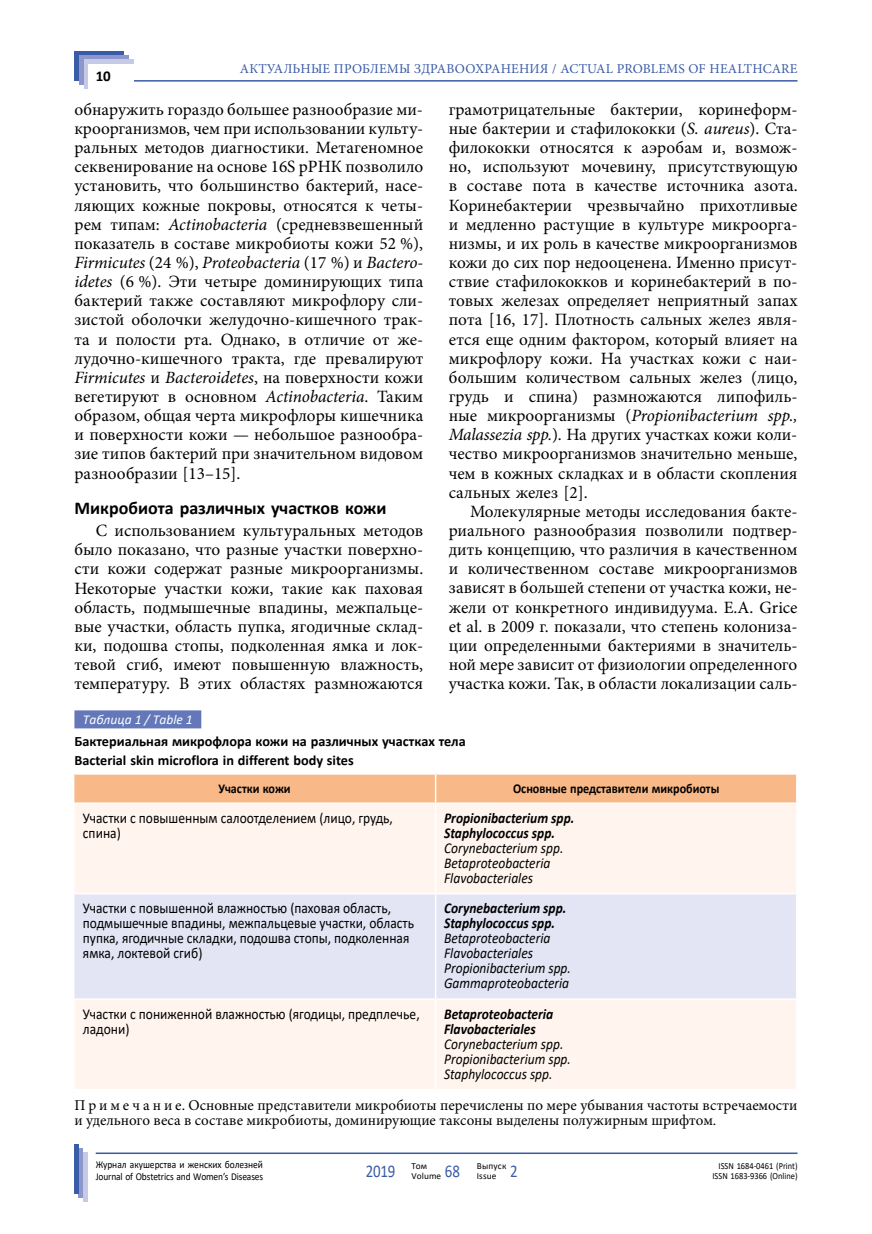
<style>
.page{position:relative;width:872px;height:1234px;background:#fff}
.page>*{position:absolute;margin:0;border:0;box-sizing:border-box;transform-origin:0 0}
.t1{font:700 18px "Calibri";color:#000}
.t2{font:17.25px/19.2px "Minion Pro";color:#000;text-align:justify}
.t3{font:15px/15px "Calibri";color:#000;scale:.9 1}
.t4{font:italic 15px/15px "Calibri";color:#000;scale:.9 1}
.t5{font:15px/15px "Minion Pro";color:#000}
.t6{font:italic 700 15px/15px "Calibri";color:#000;scale:.9 1}
.t7{font:700 15px "Calibri";color:#000}
.t8{font:700 14.25px/18.5px "Calibri";color:#000}
.t9{font:13.5px "Minion Pro";letter-spacing:.01em;color:#3a5ba7}
.t10{font:700 13.5px "Calibri";color:#000;scale:.9 1}
.t11{font:italic 13.5px "Calibri";color:#fff}
.t12{font:10.5px/11.2px "Calibri";letter-spacing:-.01em;color:#000;scale:.9 1}
.t13{font:9.3px/10.5px "Calibri";color:#000;text-align:right;scale:.9 1}
.t14{font:9.3px/10.5px "Calibri";color:#000}
.s1{font-style:italic}
</style>
<div class="page">
<hr style="left:96px;top:1152px;width:701px;height:1px;background:#3a5ba7">
<hr style="left:83px;top:1151px;width:4px;height:50px;background:#c7cae7">
<hr style="left:79px;top:1147px;width:4px;height:50px;background:#8c97cc">
<div style="left:74px;top:1143px;width:5px;height:50px;background:#3a5ba7"></div>
<div style="left:74px;top:51px;width:50px;height:30px;background:#3a5ba7"></div>
<div style="left:79px;top:55px;width:50px;height:30px;background:#8c97cc"></div>
<div style="left:84px;top:59px;width:50px;height:30px;background:#c7cae7"></div>
<div style="left:88px;top:64px;width:50px;height:30px;background:#fff"></div>
<hr style="left:134px;top:80px;width:663px;height:2px;background:#3a5ba7">
<div style="left:74px;top:710px;width:127px;height:18px;background:#6377b9"></div>
<div style="left:75px;top:804px;width:721px;height:284px;background:#fff5ee"></div>
<div style="left:74px;top:894px;width:722px;height:104px;background:#e3e4f4"></div>
<hr style="left:435px;top:803px;width:1px;height:89px;background:#fff">
<hr style="left:74px;top:892px;width:361px;height:2px;background:#fff">
<hr style="left:435px;top:892px;width:362px;height:2px;background:#fff">
<hr style="left:435px;top:894px;width:1px;height:104px;background:#fff">
<hr style="left:74px;top:998px;width:361px;height:1px;background:#fff">
<hr style="left:435px;top:998px;width:362px;height:1px;background:#fff">
<hr style="left:435px;top:999px;width:1px;height:89px;background:#fff">
<div style="left:74px;top:774px;width:723px;height:28px;background:#f8b887"></div>
<p class="t9" style="left:240px;top:60px;width:559px">актуальные проблемы здравоохранения / ACTUAL PROBLEMS OF HEALTHCARE</p>
<p class="t7" style="left:96px;top:66px;width:17px">10</p>
<p class="t2" style="left:74px;top:100px;width:350px">обнаружить гораздо большее разнообразие ми&shy;кроорганизмов, чем при использовании культу&shy;ральных методов диагностики. Метагеномное секвенирование на основе 16S рРНК</p>
<p class="t2" style="left:449px;top:100px;width:350px">грамотрицательные бактерии, коринеформ&shy;ные бактерии и стафилококки (<span class="s1">S. аureus</span>). Ста&shy;филококки относятся к аэробам и, возмож&shy;но, используют мочевину, присутствующую в составе пота в качестве источника азота.<br>Коринебактерии чрезвычайно прихотливые и медленно растущие в культуре микроорга&shy;низмы, и их роль в качестве микроорганизмов кожи до сих пор недооценена. Именно присут&shy;ствие стафилококков и коринебактерий в по&shy;товых железах определяет неприятный запах пота [16, 17]. Плотность сальных желез явля&shy;ется еще одним фактором, который влияет на микрофлору кожи. На участках кожи с наи&shy;большим количеством сальных желез (лицо, грудь и спина) размножаются липофиль&shy;ные микроорганизмы (<span class="s1">Propionibacterium spp., Malassezia spp.</span>). На других участках кожи коли&shy;чество микроорганизмов значительно меньше, чем в кожных складках и в области скопления сальных желез [2].</p>
<p class="t2" style="left:449px;top:501px;width:350px;text-indent:21px">Молекулярные методы исследования бакте&shy;риального разнообразия позволили подтвер&shy;дить концепцию, что различия в качественном и количественном составе микроорганизмов зависят в большей степени от участка кожи, не&shy;жели от конкретного индивидуума. E.A. Grice et al. в 2009 г. показали, что степень колониза&shy;ции определенными бактериями в значитель&shy;ной мере зависит от физиологии определенного участка кожи. Так, в области локализации саль-</p>
<p class="t2" style="left:74px;top:157px;width:350px;text-indent:271px">позволило установить, что большинство бактерий, насе&shy;ляющих кожные покровы, относятся к четы&shy;рем типам: <span class="s1">Actinobacteria</span> (средневзвешенный показатель в составе микробиоты кожи 52 %), <span class="s1">Firmicutes</span> (24 %), <span class="s1">Proteobacteria</span> (17 %) и <span class="s1">Bactero&shy;idetes</span> (6 %). Эти четыре доминирующих типа бактерий также составляют микрофлору сли&shy;зистой оболочки желудочно-кишечного трак&shy;та и полости рта. Однако, в отличие от же&shy;лудочно-кишечного тракта, где превалируют <span class="s1">Firmicutes</span> и <span class="s1">Bacteroidetes</span>, на поверхности кожи вегетируют в основном <span class="s1">Actinobacteria</span>. Таким образом, общая черта микрофлоры кишечника и поверхности кожи — небольшое разнообра&shy;зие типов бактерий при значительном видовом разнообразии [13–15].</p>
<p class="t1" style="left:74px;top:495px;width:313px">Микробиота различных участков кожи</p>
<p class="t2" style="left:74px;top:521px;width:350px;text-indent:21px">С использованием культуральных методов было показано, что разные участки поверхно&shy;сти кожи содержат разные микроорганизмы.<br>Некоторые участки кожи, такие как паховая область, подмышечные впадины, межпальце&shy;вые участки, область пупка, ягодичные склад&shy;ки, подошва стопы, подколенная ямка и лок&shy;тевой сгиб, имеют повышенную влажность, температуру. В этих областях размножаются</p>
<p class="t11" style="left:83px;top:709px;width:111px">Таблица 1 / Table 1</p>
<p class="t8" style="left:74px;top:731px;width:393px">Бактериальная микрофлора кожи на различных участках тела<br>Bacterial skin microflora in different body sites</p>
<p class="t10" style="left:218px;top:778px;width:82px">Участки кожи</p>
<p class="t10" style="left:513px;top:778px;width:231px">Основные представители микробиоты</p>
<p class="t3" style="left:83px;top:810px;width:346px">Участки с повышенным салоотделением (лицо, грудь, спина)</p>
<p class="t6" style="left:444px;top:809px;width:146px">Propionibacterium spp.<br>Staphylococcus spp.</p>
<p class="t4" style="left:444px;top:839px;width:134px">Corynebacterium spp.<br>Betaproteobacteria<br>Flavobacteriales</p>
<p class="t3" style="left:83px;top:900px;width:369px">Участки с повышенной влажностью (паховая область, подмышечные впадины, межпальцевые участки, область пупка, ягодичные складки, подошва стопы, подколенная ямка, локтевой сгиб)</p>
<p class="t6" style="left:444px;top:900px;width:137px">Corynebacterium spp.<br>Staphylococcus spp.</p>
<p class="t4" style="left:444px;top:930px;width:142px">Betaproteobacteria<br>Flavobacteriales<br>Propionibacterium spp.<br>Gammaproteobacteria</p>
<p class="t3" style="left:83px;top:1005px;width:376px">Участки с пониженной влажностью (ягодицы, предплечье, ладони)</p>
<p class="t6" style="left:444px;top:1005px;width:123px">Betaproteobacteria<br>Flavobacteriales</p>
<p class="t4" style="left:444px;top:1035px;width:142px">Corynebacterium spp.<br>Propionibacterium spp.<br>Staphylococcus spp.</p>
<p class="t5" style="left:74px;top:1097px;width:724px">П р и м е ч а н и е. Основные представители микробиоты перечислены по мере убывания частоты встречаемости и удельного веса в составе микробиоты, доминирующие таксоны выделены полужирным шрифтом.</p>
<p class="t12" style="left:96px;top:1158px;width:188px">Журнал акушерства и женских болезней<br>Journal of Obstetrics and Women’s Diseases</p>
<p class="t14" style="left:411px;top:1159px;width:17px">Том</p>
<p class="t14" style="left:366px;top:1159px;width:154px;text-indent:111px">Выпуск<br><sup>2019</sup> Volume <sup>68</sup> Issue <sup>2</sup></p>
<p class="t13" style="left:712px;top:1159px;width:96px">ISSN 1684-0461 (Print)<br>ISSN 1683-9366 (Online)</p>
</div>
